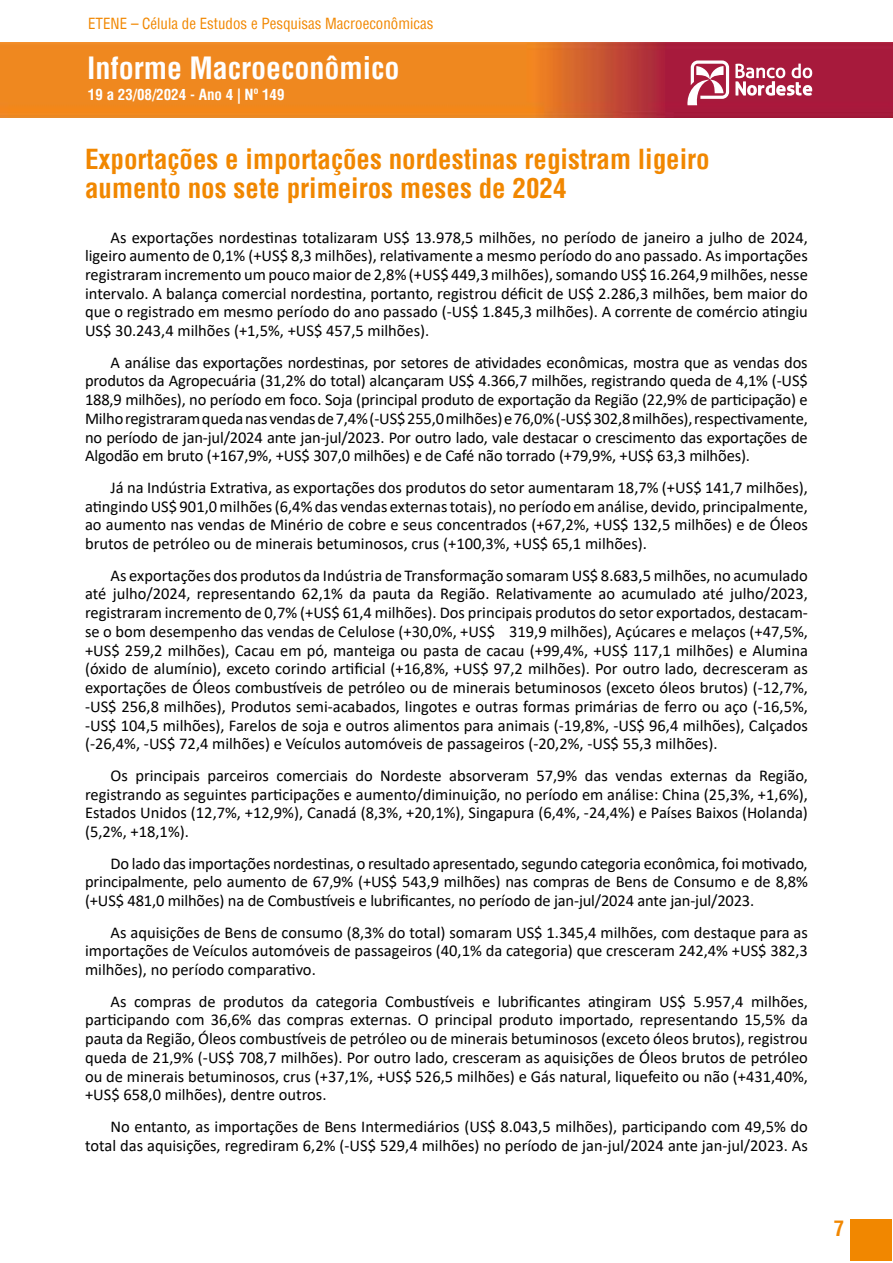
<style>
.page{position:relative;width:893px;height:1263px;background:#fff}
.page>*{position:absolute;margin:0;border:0;box-sizing:border-box;transform-origin:0 0}
.t1{font:700 condensed 30px "Helvetica";color:#fff}
.t2{font:700 condensed 27px/29.1px "Helvetica";color:#f18700}
.t3{font:700 condensed 21px "Helvetica";color:#f18700}
.t4{font:16.5px/18.8px "Calibri";color:#000;text-align:justify}
.t5{font:condensed 15px "Helvetica";color:#f18700}
.t6{font:700 condensed 15px "Helvetica";color:#fff}
</style>
<div class="page">
<img style="left:0;top:43px;width:893px;height:75px">
<svg style="left:686px;top:61px;width:43px;height:44px"></svg>
<svg style="left:735px;top:64px;width:77px;height:32px"></svg>
<div style="left:850px;top:1219px;width:42px;height:41px;background:#f18700"></div>
<p class="t5" style="left:88px;top:14px;width:347px">ETENE – Célula de Estudos e Pesquisas Macroeconômicas</p>
<h1 class="t1" style="left:87px;top:48px;width:314px">Informe Macroeconômico</h1>
<p class="t6" style="left:88px;top:85px;width:198px">19 a 23/08/2024 - Ano 4 | Nº 149</p>
<h2 class="t2" style="left:85px;top:145px;width:626px">Exportações e importações nordestinas registram ligeiro aumento nos sete primeiros meses de 2024</h2>
<p class="t4" style="left:85px;top:227px;width:724px;text-indent:26px">As exportações nordestinas totalizaram US$ 13.978,5 milhões, no período de janeiro a julho de 2024, ligeiro aumento de 0,1% (+US$ 8,3 milhões), relativamente a mesmo período do ano passado. As importações registraram incremento um pouco maior de 2,8% (+US$ 449,3 milhões), somando US$ 16.264,9 milhões, nesse intervalo. A balança comercial nordestina, portanto, registrou déficit de US$ 2.286,3 milhões, bem maior do que o registrado em mesmo período do ano passado (-US$ 1.845,3 milhões). A corrente de comércio atingiu US$ 30.243,4 milhões (+1,5%, +US$ 457,5 milhões).</p>
<p class="t4" style="left:85px;top:352px;width:724px;text-indent:26px">A análise das exportações nordestinas, por setores de atividades econômicas, mostra que as vendas dos produtos da Agropecuária (31,2% do total) alcançaram US$ 4.366,7 milhões, registrando queda de 4,1% (-US$ 188,9 milhões), no período em foco. Soja (principal produto de exportação da Região (22,9% de participação) e Milho registraram queda nas vendas de 7,4% (-US$ 255,0 milhões) e 76,0% (-US$ 302,8 milhões), respectivamente, no período de jan-jul/2024 ante jan-jul/2023. Por outro lado, vale destacar o crescimento das exportações de Algodão em bruto (+167,9%, +US$ 307,0 milhões) e de Café não torrado (+79,9%, +US$ 63,3 milhões).</p>
<p class="t4" style="left:85px;top:478px;width:724px;text-indent:26px">Já na Indústria Extrativa, as exportações dos produtos do setor aumentaram 18,7% (+US$ 141,7 milhões), atingindo US$ 901,0 milhões (6,4% das vendas externas totais), no período em análise, devido, principalmente, ao aumento nas vendas de Minério de cobre e seus concentrados (+67,2%, +US$ 132,5 milhões) e de Óleos brutos de petróleo ou de minerais betuminosos, crus (+100,3%, +US$ 65,1 milhões).</p>
<p class="t4" style="left:85px;top:565px;width:724px;text-indent:26px">As exportações dos produtos da Indústria de Transformação somaram US$ 8.683,5 milhões, no acumulado até julho/2024, representando 62,1% da pauta da Região. Relativamente ao acumulado até julho/2023, registraram incremento de 0,7% (+US$ 61,4 milhões). Dos principais produtos do setor exportados, destacam&shy;se o bom desempenho das vendas de Celulose (+30,0%, +US$ 319,9 milhões), Açúcares e melaços (+47,5%, +US$ 259,2 milhões), Cacau em pó, manteiga ou pasta de cacau (+99,4%, +US$ 117,1 milhões) e Alumina (óxido de alumínio), exceto corindo artificial (+16,8%, +US$ 97,2 milhões). Por outro lado, decresceram as exportações de Óleos combustíveis de petróleo ou de minerais betuminosos (exceto óleos brutos) (-12,7%, -US$ 256,8 milhões), Produtos semi-acabados, lingotes e outras formas primárias de ferro ou aço (-16,5%, -US$ 104,5 milhões), Farelos de soja e outros alimentos para animais (-19,8%, -US$ 96,4 milhões), Calçados (-26,4%, -US$ 72,4 milhões) e Veículos automóveis de passageiros (-20,2%, -US$ 55,3 milhões).</p>
<p class="t4" style="left:85px;top:766px;width:724px;text-indent:26px">Os principais parceiros comerciais do Nordeste absorveram 57,9% das vendas externas da Região, registrando as seguintes participações e aumento/diminuição, no período em análise: China (25,3%, +1,6%), Estados Unidos (12,7%, +12,9%), Canadá (8,3%, +20,1%), Singapura (6,4%, -24,4%) e Países Baixos (Holanda) (5,2%, +18,1%).</p>
<p class="t4" style="left:85px;top:853px;width:724px;text-indent:26px">Do lado das importações nordestinas, o resultado apresentado, segundo categoria econômica, foi motivado, principalmente, pelo aumento de 67,9% (+US$ 543,9 milhões) nas compras de Bens de Consumo e de 8,8% (+US$ 481,0 milhões) na de Combustíveis e lubrificantes, no período de jan-jul/2024 ante jan-jul/2023.</p>
<p class="t4" style="left:85px;top:922px;width:724px;text-indent:26px">As aquisições de Bens de consumo (8,3% do total) somaram US$ 1.345,4 milhões, com destaque para as importações de Veículos automóveis de passageiros (40,1% da categoria) que cresceram 242,4% +US$ 382,3 milhões), no período comparativo.</p>
<p class="t4" style="left:85px;top:991px;width:724px;text-indent:26px">As compras de produtos da categoria Combustíveis e lubrificantes atingiram US$ 5.957,4 milhões, participando com 36,6% das compras externas. O principal produto importado, representando 15,5% da pauta da Região, Óleos combustíveis de petróleo ou de minerais betuminosos (exceto óleos brutos), registrou queda de 21,9% (-US$ 708,7 milhões). Por outro lado, cresceram as aquisições de Óleos brutos de petróleo ou de minerais betuminosos, crus (+37,1%, +US$ 526,5 milhões) e Gás natural, liquefeito ou não (+431,40%, +US$ 658,0 milhões), dentre outros.</p>
<p class="t4" style="left:85px;top:1116px;width:724px;text-align:right">No entanto, as importações de Bens Intermediários (US$ 8.043,5 milhões), participando com 49,5% do total das aquisições, regrediram 6,2% (-US$ 529,4 milhões) no período de jan-jul/2024 ante jan-jul/2023. As</p>
<p class="t3" style="left:834px;top:1214px;width:12px">7</p>
</div>
